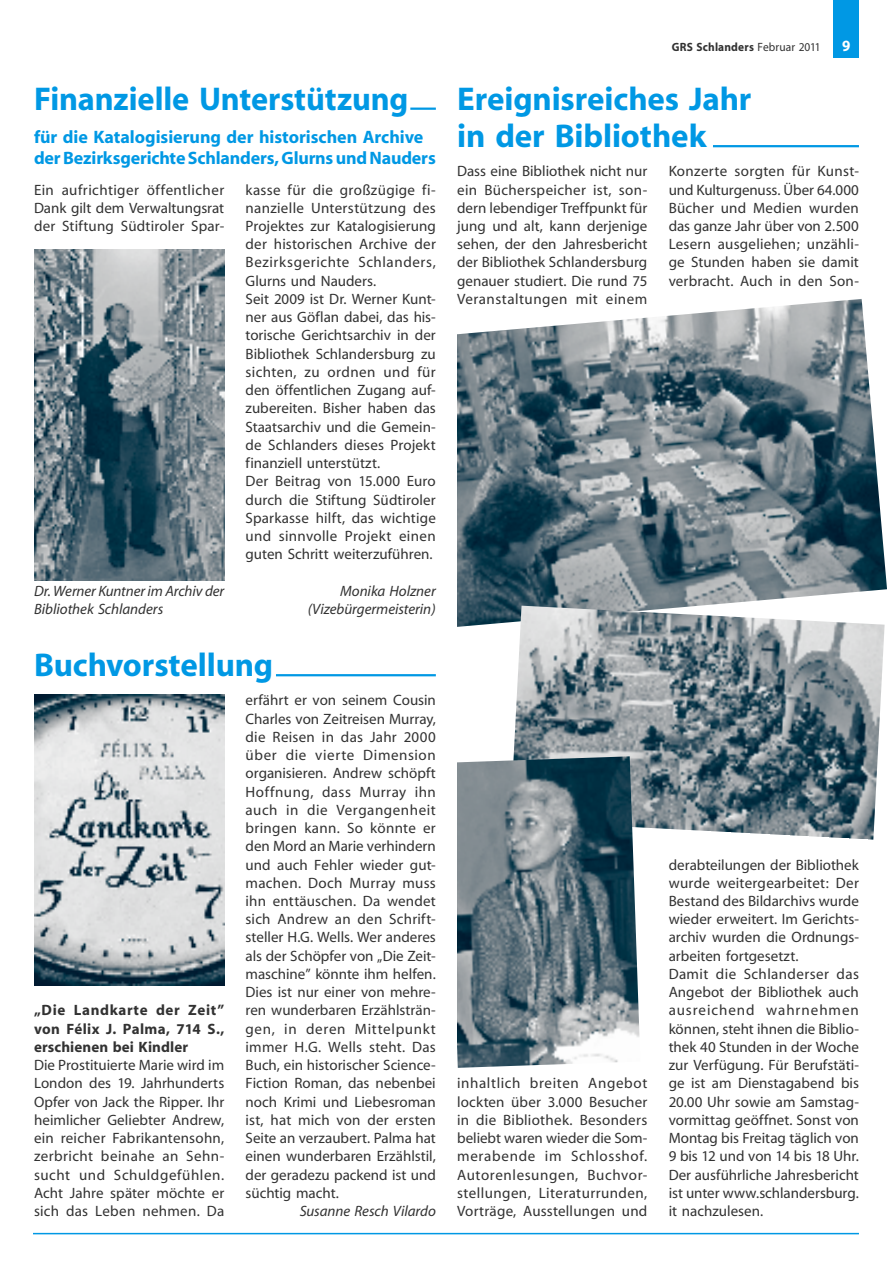
<style>
.page{position:relative;width:893px;height:1263px;background:#fff}
.page>*{position:absolute;margin:0;border:0;box-sizing:border-box;transform-origin:0 0}
.t1{font:700 33px/37.5px "Myriad";letter-spacing:-.005em;color:#0098e4}
.t2{font:700 18px/21.6px "Myriad";letter-spacing:-.005em;color:#0098e4}
.t3{font:700 15.75px "Myriad";color:#fff;scale:.95 1}
.t4{font:15px/18.3px "Myriad";letter-spacing:.005em;color:#323232;text-align:justify}
.t5{font:italic 15px/18.3px "Myriad";letter-spacing:-.005em;color:#323232;text-align:right}
.t6{font:700 15px/18.3px "Myriad";letter-spacing:.01em;color:#323232;text-align:justify}
.t7{font:700 12px "Myriad";letter-spacing:.015em;color:#323232;scale:.95 1}
.s1{font-weight:400}
</style>
<div class="page">
<hr style="left:33px;top:1233px;width:826px;height:1px;background:#0098e4">
<img style="left:457px;top:299px;width:430px;height:328px">
<img style="left:510px;top:606px;width:375px;height:234px">
<img style="left:457px;top:756px;width:183px;height:312px">
<hr style="left:410px;top:108px;width:26px;height:2px;background:#0098e4">
<img style="left:34px;top:249px;width:190px;height:332px">
<hr style="left:276px;top:674px;width:160px;height:2px;background:#0098e4">
<hr style="left:713px;top:145px;width:146px;height:2px;background:#0098e4">
<img style="left:34px;top:694px;width:190px;height:292px">
<div style="left:833px;top:0;width:26px;height:57px;background:#0098e4"></div>
<h1 class="t1" style="left:34px;top:81px;width:376px">Finanzielle Unterstützung</h1>
<p class="t2" style="left:34px;top:127px;width:403px">für die Katalogisierung der historischen Archive der Bezirksgerichte Schlanders, Glurns und Nauders</p>
<p class="t4" style="left:34px;top:181px;width:192px">Ein aufrichtiger öffentlicher Dank gilt dem Verwaltungsrat der Stiftung Südtiroler Spar-</p>
<p class="t4" style="left:246px;top:181px;width:192px;text-align:left">kasse für die großzügige fi&shy;nanzielle Unterstützung des<br>Projektes zur Katalogisierung der historischen Archive der<br>Bezirksgerichte Schlanders,<br>Glurns und Nauders.<br>Seit 2009 ist Dr. Werner Kunt&shy;ner aus Göflan dabei, das his&shy;torische Gerichtsarchiv in der<br>Bibliothek Schlandersburg zu sichten, zu ordnen und für den öffentlichen Zugang auf&shy;zubereiten. Bisher haben das<br>Staatsarchiv und die Gemein&shy;de Schlanders dieses Projekt finanziell unterstützt.<br>Der Beitrag von 15.000 Euro durch die Stiftung Südtiroler<br>Sparkasse hilft, das wichtige und sinnvolle Projekt einen guten Schritt weiterzuführen.</p>
<p class="t5" style="left:308px;top:582px;width:130px">Monika Holzner (Vizebürgermeisterin)</p>
<p class="t5" style="left:34px;top:583px;width:192px;text-align:left">Dr. Werner Kuntner im Archiv der<br>Bibliothek Schlanders</p>
<h1 class="t1" style="left:34px;top:648px;width:241px">Buchvorstellung</h1>
<p class="t6" style="left:34px;top:1002px;width:192px">„Die Landkarte der Zeit” von Félix J. Palma, 714 S., erschienen bei Kindler</p>
<p class="t4" style="left:34px;top:1057px;width:192px">Die Prostituierte Marie wird im London des 19. Jahrhunderts Opfer von Jack the Ripper. Ihr heimlicher Geliebter Andrew, ein reicher Fabrikantensohn, zerbricht beinahe an Sehn&shy;sucht und Schuldgefühlen.<br>Acht Jahre später möchte er sich das Leben nehmen. Da</p>
<p class="t4" style="left:246px;top:692px;width:192px">erfährt er von seinem Cousin Charles von Zeitreisen Murray, die Reisen in das Jahr 2000 über die vierte Dimension organisieren. Andrew schöpft Hoffnung, dass Murray ihn auch in die Vergangenheit bringen kann. So könnte er den Mord an Marie verhindern und auch Fehler wieder gut&shy;machen. Doch Murray muss ihn enttäuschen. Da wendet sich Andrew an den Schrift&shy;steller H.G. Wells. Wer anderes als der Schöpfer von „Die Zeit&shy;maschine” könnte ihm helfen.<br>Dies ist nur einer von mehre&shy;ren wunderbaren Erzählsträn&shy;gen, in deren Mittelpunkt immer H.G. Wells steht. Das Buch, ein historischer Science-Fiction Roman, das nebenbei noch Krimi und Liebesroman ist, hat mich von der ersten Seite an verzaubert. Palma hat einen wunderbaren Erzählstil, der geradezu packend ist und süchtig macht.</p>
<p class="t5" style="left:300px;top:1202px;width:138px">Susanne Resch Vilardo</p>
<p class="t7" style="left:672px;top:41px;width:158px">GRS Schlanders <span class="s1">Februar 2011</span></p>
<p class="t3" style="left:842px;top:38px;width:10px">9</p>
<h1 class="t1" style="left:457px;top:81px;width:296px">Ereignisreiches Jahr in der Bibliothek</h1>
<p class="t4" style="left:457px;top:163px;width:192px">Dass eine Bibliothek nicht nur ein Bücherspeicher ist, son&shy;dern lebendiger Treffpunkt für jung und alt, kann derjenige sehen, der den Jahresbericht der Bibliothek Schlandersburg genauer studiert. Die rund 75<br>Veranstaltungen mit einem</p>
<p class="t4" style="left:669px;top:163px;width:192px">Konzerte sorgten für Kunst&shy;und Kulturgenuss. Über 64.000<br>Bücher und Medien wurden das ganze Jahr über von 2.500<br>Lesern ausgeliehen; unzähli&shy;ge Stunden haben sie damit verbracht. Auch in den Son-</p>
<p class="t4" style="left:457px;top:1075px;width:192px">inhaltlich breiten Angebot lockten über 3.000 Besucher in die Bibliothek. Besonders beliebt waren wieder die Som&shy;merabende im Schlosshof.<br>Autorenlesungen, Buchvor&shy;stellungen, Literaturrunden, Vorträge, Ausstellungen und</p>
<p class="t4" style="left:669px;top:856px;width:192px;text-align:left">derabteilungen der Bibliothek wurde weitergearbeitet: Der<br>Bestand des Bildarchivs wurde wieder erweitert. Im Gerichts&shy;archiv wurden die Ordnungs&shy;arbeiten fortgesetzt.<br>Damit die Schlanderser das<br>Angebot der Bibliothek auch ausreichend wahrnehmen können, steht ihnen die Biblio&shy;thek 40 Stunden in der Woche zur Verfügung. Für Berufstäti&shy;ge ist am Dienstagabend bis<br>20.00 Uhr sowie am Samstag&shy;vormittag geöffnet. Sonst von<br>Montag bis Freitag täglich von<br>9 bis 12 und von 14 bis 18 Uhr.<br>Der ausführliche Jahresbericht ist unter www.schlandersburg. it nachzulesen.</p>
</div>
